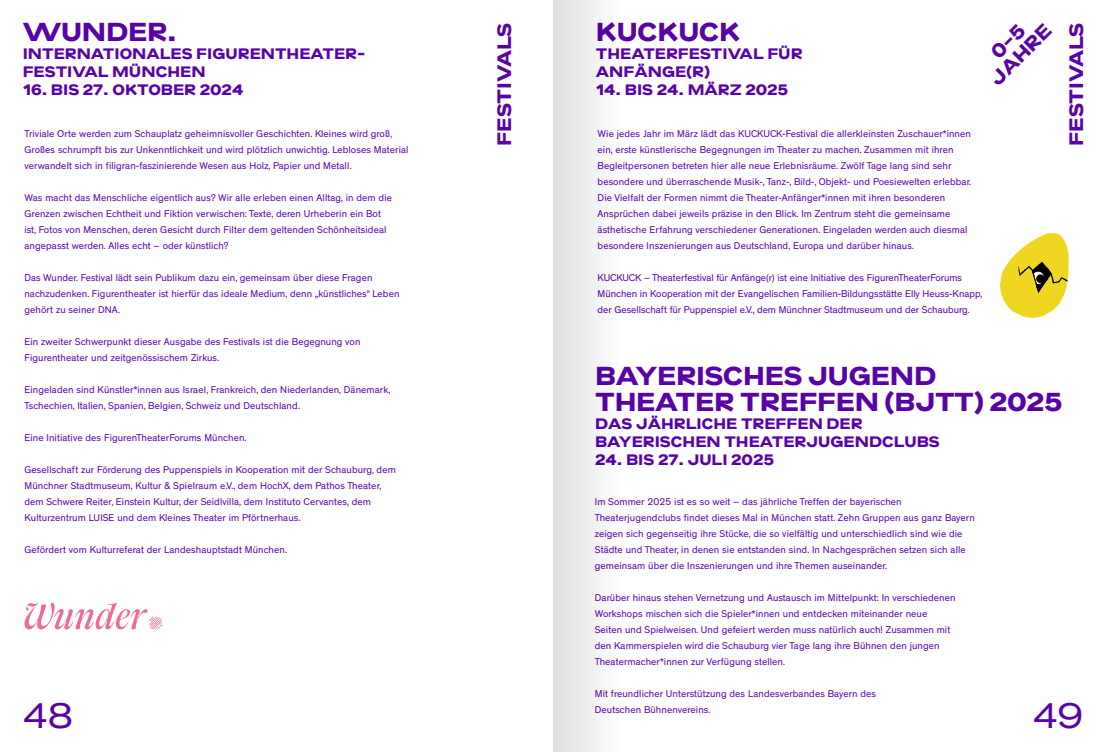
<style>
.page{position:relative;width:1106px;height:752px;background:#fff}
.page>*{position:absolute;margin:0;border:0;box-sizing:border-box;transform-origin:0 0}
.t1{font:expanded 36px "Akzidenz Grotesk BE";color:#5803a7}
.t2{font:700 24px/26px "CC Schauburg";letter-spacing:-.01em;color:#5803a7}
.t3{font:700 18px/18px "CC Schauburg";letter-spacing:-.01em;color:#5803a7;text-align:center}
.t4{font:700 14px/18px "CC Schauburg";color:#5803a7}
.t5{font:10px/16px "CC Theinhardt";letter-spacing:.01em;color:#5803a7}
</style>
<div class="page">
<svg style="left:1000px;top:233px;width:68px;height:84px"></svg>
<svg style="left:24px;top:602px;width:139px;height:27px"></svg>
<div style="left:553px;top:0;width:99px;height:751px;background:linear-gradient(to right,#e2e2e2,#fff)"></div>
<h2 class="t2" style="left:596px;top:18px;width:146px">KUCKUCK</h2>
<h3 class="t4" style="left:596px;top:44px;width:208px">THEATERFESTIVAL FÜR<br>ANFÄNGE(R)</h3>
<h3 class="t4" style="left:596px;top:80px;width:194px">14. BIS 24. MÄRZ 2025</h3>
<h3 class="t3" style="left:974px;top:62px;width:79px;rotate:-45deg">0–5<br>JAHRE</h3>
<h2 class="t2" style="left:23px;top:18px;width:156px">WUNDER.</h2>
<h3 class="t4" style="left:23px;top:44px;width:344px">INTERNATIONALES FIGURENTHEATER-<br>FESTIVAL MÜNCHEN</h3>
<h3 class="t4" style="left:23px;top:80px;width:222px">16. BIS 27. OKTOBER 2024</h3>
<h3 class="t3" style="left:495px;top:145px;width:124px;rotate:-90deg">FESTIVALS</h3>
<h3 class="t3" style="left:1067px;top:145px;width:124px;rotate:-90deg">FESTIVALS</h3>
<p class="t5" style="left:24px;top:125px;width:385px">Triviale Orte werden zum Schauplatz geheimnisvoller Geschichten. Kleines wird groß,<br>Großes schrumpft bis zur Unkenntlichkeit und wird plötzlich unwichtig. Lebloses Material verwandelt sich in filigran-faszinierende Wesen aus Holz, Papier und Metall.</p>
<p class="t5" style="left:24px;top:189px;width:369px">Was macht das Menschliche eigentlich aus? Wir alle erleben einen Alltag, in dem die Grenzen zwischen Echtheit und Fiktion verwischen: Texte, deren Urheberin ein Bot ist, Fotos von Menschen, deren Gesicht durch Filter dem geltenden Schönheitsideal angepasst werden. Alles echt – oder künstlich?</p>
<p class="t5" style="left:24px;top:269px;width:376px">Das Wunder. Festival lädt sein Publikum dazu ein, gemeinsam über diese Fragen nachzudenken. Figurentheater ist hierfür das ideale Medium, denn „künstliches“ Leben gehört zu seiner DNA.</p>
<p class="t5" style="left:24px;top:333px;width:337px">Ein zweiter Schwerpunkt dieser Ausgabe des Festivals ist die Begegnung von<br>Figurentheater und zeitgenössischem Zirkus.</p>
<p class="t5" style="left:24px;top:381px;width:367px">Eingeladen sind Künstler*innen aus Israel, Frankreich, den Niederlanden, Dänemark,<br>Tschechien, Italien, Spanien, Belgien, Schweiz und Deutschland.</p>
<p class="t5" style="left:24px;top:429px;width:223px">Eine Initiative des FigurenTheaterForums München.</p>
<p class="t5" style="left:24px;top:461px;width:373px">Gesellschaft zur Förderung des Puppenspiels in Kooperation mit der Schauburg, dem Münchner Stadtmuseum, Kultur &amp; Spielraum e.V., dem HochX, dem Pathos Theater, dem Schwere Reiter, Einstein Kultur, der Seidlvilla, dem Instituto Cervantes, dem Kulturzentrum LUISE und dem Kleines Theater im Pförtnerhaus.</p>
<p class="t5" style="left:24px;top:541px;width:264px">Gefördert vom Kulturreferat der Landeshauptstadt München.</p>
<p class="t5" style="left:597px;top:125px;width:375px">Wie jedes Jahr im März lädt das KUCKUCK-Festival die allerkleinsten Zuschauer*innen ein, erste künstlerische Begegnungen im Theater zu machen. Zusammen mit ihren Begleitpersonen betreten hier alle neue Erlebnisräume. Zwölf Tage lang sind sehr besondere und überraschende Musik-, Tanz-, Bild-, Objekt- und Poesiewelten erlebbar.<br>Die Vielfalt der Formen nimmt die Theater-Anfänger*innen mit ihren besonderen Ansprüchen dabei jeweils präzise in den Blick. Im Zentrum steht die gemeinsame ästhetische Erfahrung verschiedener Generationen. Eingeladen werden auch diesmal besondere Inszenierungen aus Deutschland, Europa und darüber hinaus.</p>
<p class="t5" style="left:597px;top:269px;width:386px">KUCKUCK – Theaterfestival für Anfänge(r) ist eine Initiative des FigurenTheaterForums<br>München in Kooperation mit der Evangelischen Familien-Bildungsstätte Elly Heuss-Knapp, der Gesellschaft für Puppenspiel e.V., dem Münchner Stadtmuseum und der Schauburg.</p>
<h2 class="t2" style="left:595px;top:361px;width:469px">BAYERISCHES JUGEND<br>THEATER TREFFEN (BJTT) 2025</h2>
<h3 class="t4" style="left:595px;top:413px;width:346px">DAS JÄHRLICHE TREFFEN DER<br>BAYERISCHEN THEATERJUGENDCLUBS</h3>
<h3 class="t4" style="left:595px;top:449px;width:180px">24. BIS 27. JULI 2025</h3>
<p class="t5" style="left:595px;top:493px;width:381px">Im Sommer 2025 ist es so weit – das jährliche Treffen der bayerischen Theaterjugendclubs findet dieses Mal in München statt. Zehn Gruppen aus ganz Bayern zeigen sich gegenseitig ihre Stücke, die so vielfältig und unterschiedlich sind wie die Städte und Theater, in denen sie entstanden sind. In Nachgesprächen setzen sich alle gemeinsam über die Inszenierungen und ihre Themen auseinander.</p>
<p class="t5" style="left:595px;top:589px;width:362px">Darüber hinaus stehen Vernetzung und Austausch im Mittelpunkt: In verschiedenen Workshops mischen sich die Spieler*innen und entdecken miteinander neue Seiten und Spielweisen. Und gefeiert werden muss natürlich auch! Zusammen mit den Kammerspielen wird die Schauburg vier Tage lang ihre Bühnen den jungen Theatermacher*innen zur Verfügung stellen.</p>
<p class="t5" style="left:595px;top:685px;width:283px">Mit freundlicher Unterstützung des Landesverbandes Bayern des<br>Deutschen Bühnenvereins.</p>
<h1 class="t1" style="left:23px;top:694px;width:52px">48</h1>
<h1 class="t1" style="left:1032px;top:694px;width:52px">49</h1>
</div>
